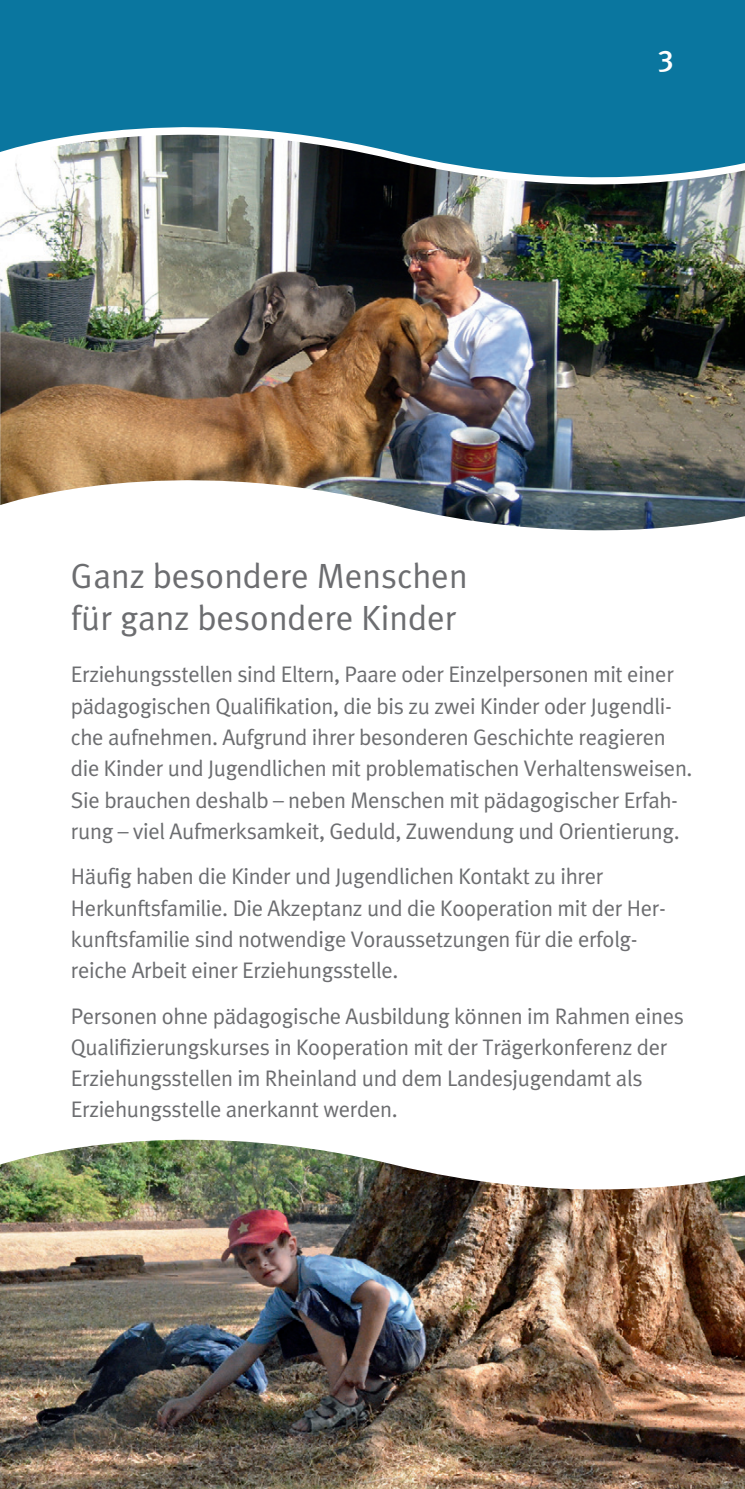
<style>
.page{position:relative;width:745px;height:1489px;background:#fff}
.page>*{position:absolute;margin:0;border:0;box-sizing:border-box;transform-origin:0 0}
.t1{font:35px/42px "Meta Plus Normal";color:#6c6d70}
.t2{font:30px "Meta Plus Medium Caps";color:#fff}
.t3{font:22.5px/31.2px "Meta Plus Normal";letter-spacing:-.015em;color:#6c6d70}
</style>
<div class="page">
<div style="left:0;top:0;width:744px;height:135px;background:#0a769f"></div>
<img style="left:0;top:1139px;width:744px;height:349px">
<img style="left:0;top:135px;width:744px;height:396px">
<h2 class="t2" style="left:657px;top:43px;width:18px">3</h2>
<h1 class="t1" style="left:71px;top:554px;width:398px">Ganz besondere Menschen für ganz besondere Kinder</h1>
<p class="t3" style="left:71px;top:658px;width:622px">Erziehungsstellen sind Eltern, Paare oder Einzelpersonen mit einer pädagogischen Qualifikation, die bis zu zwei Kinder oder Jugendli&shy;che aufnehmen. Aufgrund ihrer besonderen Geschichte reagieren die Kinder und Jugendlichen mit problematischen Verhaltensweisen.<br>Sie brauchen deshalb – neben Menschen mit pädagogischer Erfah&shy;rung – viel Aufmerksamkeit, Geduld, Zuwendung und Orientierung.</p>
<p class="t3" style="left:71px;top:860px;width:596px">Häufig haben die Kinder und Jugendlichen Kontakt zu ihrer Herkunftsfamilie. Die Akzeptanz und die Kooperation mit der Her&shy;kunftsfamilie sind notwendige Voraussetzungen für die erfolg&shy;reiche Arbeit einer Erziehungsstelle.</p>
<p class="t3" style="left:71px;top:999px;width:614px">Personen ohne pädagogische Ausbildung können im Rahmen eines Qualifizierungskurses in Kooperation mit der Trägerkonferenz der Erziehungsstellen im Rheinland und dem Landesjugendamt als Erziehungsstelle anerkannt werden.</p>
</div>
